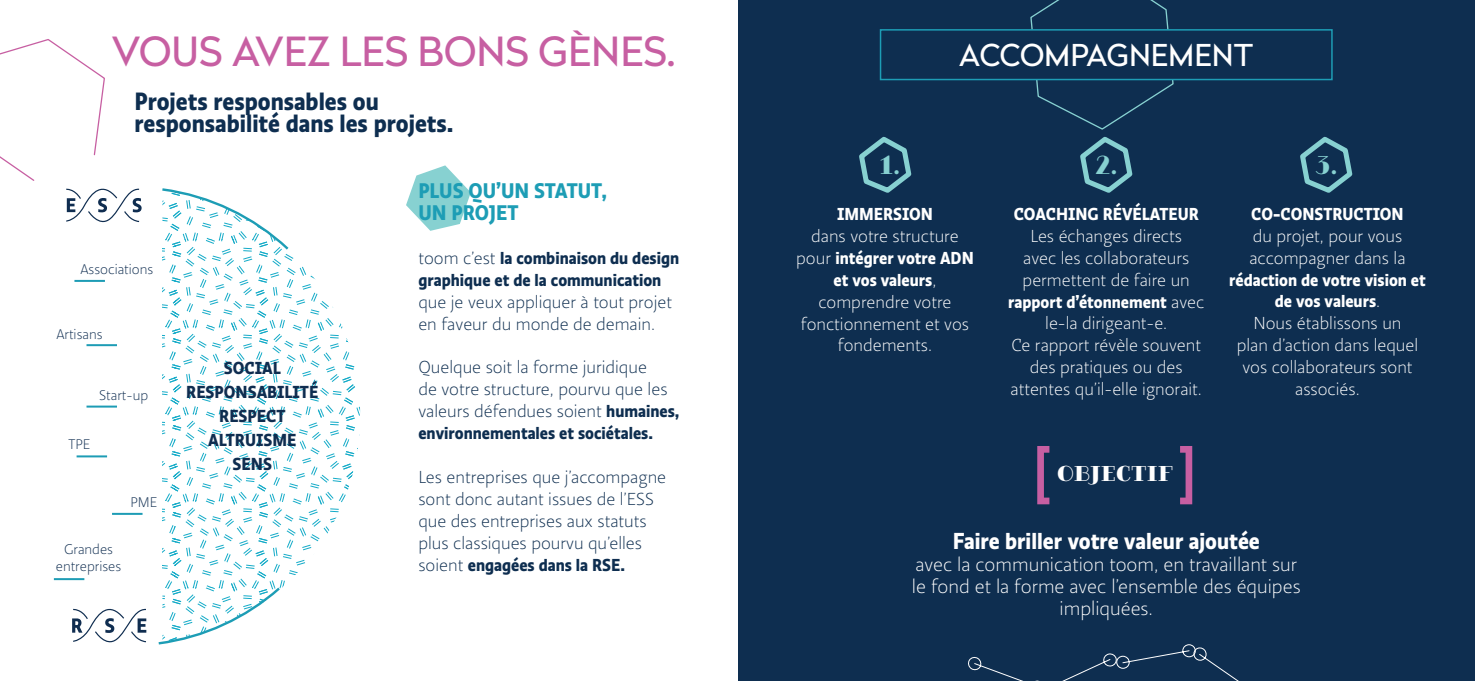
<style>
.page{position:relative;width:1475px;height:681px;background:#fff}
.page>*{position:absolute;margin:0;border:0;box-sizing:border-box;transform-origin:0 0}
.t1{font:40px "Radikal";color:#c75fa2}
.t2{font:30px "Radikal";color:#fff}
.t3{font:700 26px/22px "Ratio Display";color:#0e2e50}
.t4{font:700 24px "Ratio Display";color:#fff}
.t5{font:24px "Fairwater Solid Serif";color:#87d1d1}
.t6{font:700 22px/22px "Ratio Display";color:#1d9db5}
.t7{font:300 20px/22px "Ratio";color:#fff;text-align:center}
.t8{font:20px "Fairwater Solid Serif";color:#fff}
.t9{font:300 18px/22px "Ratio";color:#fff;text-align:center}
.t10{font:300 18px/22px "Ratio";color:#0e2e50}
.t11{font:700 18px/22px "Ratio Display";color:#fff;text-align:center}
.t12{font:700 18px/22px "Ratio Display";color:#0e2e50}
.t13{font:700 18px/24.2px "Ratio Display";color:#0f2d50;text-align:center}
.t14{font:300 14.4px/17.4px "Ratio";color:#0f2d50;text-align:center}
.s1{font-family:"Ratio";font-weight:300}
.s2{font-family:"Ratio Display";font-weight:700}
</style>
<div class="page">
<svg style="left:406px;top:165px;width:65px;height:66px"></svg>
<div style="left:738px;top:0;width:736px;height:680px;background:#0e2e50"></div>
<div style="left:879px;top:29px;width:453px;height:51px;background:#0e2e50;border:2px solid #1d9db5"></div>
<svg style="left:859px;top:136px;width:53px;height:57px"></svg>
<svg style="left:1028px;top:0;width:146px;height:193px"></svg>
<svg style="left:1300px;top:136px;width:53px;height:57px"></svg>
<svg style="left:1037px;top:446px;width:12px;height:58px"></svg>
<svg style="left:1180px;top:446px;width:11px;height:58px"></svg>
<svg style="left:968px;top:644px;width:270px;height:36px"></svg>
<svg style="left:291px;top:256px;width:69px;height:319px"></svg>
<svg style="left:66px;top:188px;width:76px;height:35px"></svg>
<svg style="left:72px;top:608px;width:75px;height:35px"></svg>
<svg style="left:158px;top:188px;width:133px;height:457px"></svg>
<svg style="left:0;top:39px;width:105px;height:142px"></svg>
<hr style="left:74px;top:280px;width:31px;height:2px;background:#1d9cb5">
<hr style="left:86px;top:344px;width:31px;height:2px;background:#1d9cb5">
<hr style="left:86px;top:405px;width:31px;height:2px;background:#1d9cb5">
<hr style="left:77px;top:455px;width:30px;height:2px;background:#1d9cb5">
<hr style="left:112px;top:512px;width:30px;height:2px;background:#1d9cb5">
<hr style="left:54px;top:578px;width:30px;height:2px;background:#1d9cb5">
<h1 class="t1" style="left:112px;top:23px;width:565px">VOUS AVEZ LES BONS GÈNES.</h1>
<h3 class="t3" style="left:134px;top:90px;width:320px">Projets responsables ou responsabilité dans les projets.</h3>
<p class="t14" style="left:80px;top:260px;width:74px">Associations</p>
<p class="t14" style="left:56px;top:325px;width:48px">Artisans</p>
<p class="t14" style="left:99px;top:386px;width:50px">Start-up</p>
<p class="t14" style="left:68px;top:436px;width:23px">TPE</p>
<p class="t14" style="left:130px;top:493px;width:28px">PME</p>
<p class="t14" style="left:56px;top:540px;width:67px">Grandes entreprises</p>
<p class="t13" style="left:186px;top:355px;width:134px">SOCIAL<br>RESPONSABILITÉ<br>RESPECT<br>ALTRUISME<br>SENS</p>
<p class="t6" style="left:418px;top:179px;width:190px">PLUS QU’UN STATUT,<br>UN PROJET</p>
<p class="t12" style="left:418px;top:246px;width:262px"><span class="s1">toom c’est</span> la combinaison du design graphique et de la communication</p>
<p class="t10" style="left:418px;top:291px;width:255px">que je veux appliquer à tout projet en faveur du monde de demain.</p>
<p class="t10" style="left:418px;top:357px;width:262px">Quelque soit la forme juridique<br>de votre structure, pourvu que les valeurs défendues soient <span class="s2">humaines,</span></p>
<p class="t12" style="left:418px;top:422px;width:236px">environnementales et sociétales.</p>
<p class="t10" style="left:418px;top:466px;width:249px">Les entreprises que j’accompagne sont donc autant issues de l’ESS que des entreprises aux statuts plus classiques pourvu qu’elles</p>
<p class="t12" style="left:418px;top:553px;width:208px"><span class="s1">soient</span> engagées dans la RSE.</p>
<h2 class="t2" style="left:959px;top:34px;width:295px">ACCOMPAGNEMENT</h2>
<h3 class="t5" style="left:879px;top:148px;width:22px">1.</h3>
<h3 class="t5" style="left:1095px;top:148px;width:24px">2.</h3>
<h3 class="t5" style="left:1315px;top:148px;width:24px">3.</h3>
<p class="t11" style="left:836px;top:202px;width:97px">IMMERSION</p>
<p class="t9" style="left:811px;top:225px;width:149px">dans votre structure</p>
<p class="t11" style="left:796px;top:246px;width:179px"><span class="s1">pour</span> intégrer votre ADN et vos valeurs<span class="s1">,</span></p>
<p class="t9" style="left:800px;top:291px;width:170px">comprendre votre fonctionnement et vos fondements.</p>
<p class="t11" style="left:1013px;top:202px;width:186px">COACHING RÉVÉLATEUR</p>
<p class="t9" style="left:1022px;top:225px;width:169px">Les échanges directs avec les collaborateurs permettent de faire un</p>
<p class="t11" style="left:1007px;top:290px;width:198px">rapport d’étonnement <span class="s1">avec</span></p>
<p class="t9" style="left:1010px;top:313px;width:193px">le-la dirigeant-e.<br>Ce rapport révèle souvent des pratiques ou des attentes qu’il-elle ignorait.</p>
<p class="t8" style="left:1056px;top:460px;width:118px">OBJECTIF</p>
<p class="t11" style="left:1250px;top:202px;width:154px">CO-CONSTRUCTION</p>
<p class="t9" style="left:1249px;top:225px;width:158px;text-align:left">du projet, pour vous accompagner dans la</p>
<p class="t11" style="left:1228px;top:268px;width:198px">rédaction de votre vision et de vos valeurs<span class="s1">.</span></p>
<p class="t9" style="left:1236px;top:313px;width:183px">Nous établissons un plan d’action dans lequel vos collaborateurs sont associés.</p>
<h3 class="t4" style="left:952px;top:526px;width:308px">Faire briller votre valeur ajoutée</h3>
<p class="t7" style="left:911px;top:554px;width:390px">avec la communication toom, en travaillant sur le fond et la forme avec l’ensemble des équipes impliquées.</p>
</div>
